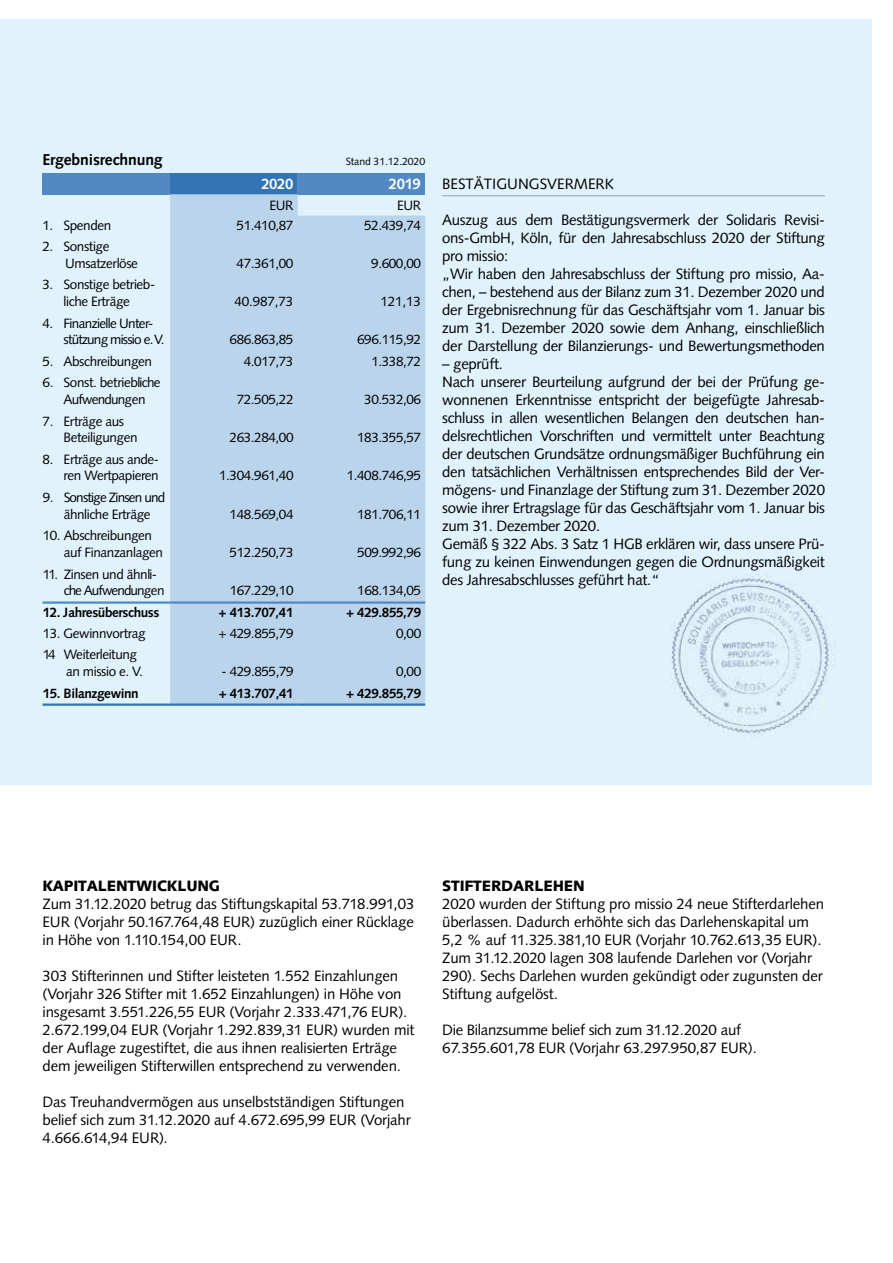
<style>
.page{position:relative;width:893px;height:1263px;background:#fff}
.page>*{position:absolute;margin:0;border:0;box-sizing:border-box;transform-origin:0 0}
.t1{font:700 15.75px "Syntax LT Pro";letter-spacing:-.01em;color:#000}
.t2{font:15px/18px "Syntax LT Pro";letter-spacing:-.02em;color:#000}
.t3{font:900 15px "Syntax LT Pro";letter-spacing:-.01em;color:#000}
.t4{font:15px "Syntax LT Pro";color:#000}
.t5{font:700 15px "Syntax LT Pro";letter-spacing:-.03em;color:#fff}
.t6{font:13.5px/16.5px "Syntax LT Pro";letter-spacing:-.03em;color:#000}
.t7{font:700 13.5px "Syntax LT Pro";letter-spacing:-.03em;color:#000}
.t8{font:13.5px/16.5px "Syntax LT Pro";letter-spacing:-.06em;color:#000;text-align:center}
.t9{font:13.5px/16.5px "Syntax LT Pro";letter-spacing:-.05em;color:#000}
.t10{font:10.5px "Syntax LT Pro";letter-spacing:-.01em;color:#000}
</style>
<div class="page">
<div style="left:0;top:19px;width:872px;height:765px;background:#e0f2fb"></div>
<div style="left:43px;top:173px;width:127px;height:21px;background:#5389c2"></div>
<div style="left:170px;top:173px;width:128px;height:21px;background:#3374b5"></div>
<div style="left:298px;top:173px;width:127px;height:21px;background:#5389c2"></div>
<div style="left:170px;top:194px;width:255px;height:509px;background:#bad4ec"></div>
<hr style="left:43px;top:601px;width:127px;height:3px;background:#5389c2">
<hr style="left:170px;top:601px;width:128px;height:3px;background:#5389c2">
<hr style="left:298px;top:601px;width:127px;height:3px;background:#5389c2">
<hr style="left:43px;top:703px;width:127px;height:3px;background:#3374b5">
<hr style="left:170px;top:703px;width:128px;height:3px;background:#3374b5">
<hr style="left:298px;top:703px;width:127px;height:3px;background:#3374b5">
<img style="left:672px;top:573px;width:163px;height:164px">
<hr style="left:442px;top:195px;width:383px;height:1px;background:#9c9e9f">
<p class="t1" style="left:43px;top:150px;width:122px">Ergebnisrechnung</p>
<p class="t10" style="left:346px;top:155px;width:81px">Stand 31.12.2020</p>
<p class="t5" style="left:261px;top:175px;width:34px">2020</p>
<p class="t5" style="left:389px;top:175px;width:34px">2019</p>
<p class="t6" style="left:269px;top:197px;width:25px">EUR</p>
<p class="t6" style="left:397px;top:197px;width:25px">EUR</p>
<p class="t6" style="left:43px;top:217px;width:70px">1. Spenden</p>
<p class="t6" style="left:237px;top:217px;width:58px">51.410,87</p>
<p class="t6" style="left:364px;top:217px;width:58px">52.439,74</p>
<p class="t6" style="left:65px;top:238px;width:74px;text-indent:-23px">2. Sonstige<br>Umsatzerlöse</p>
<p class="t6" style="left:237px;top:255px;width:58px">47.361,00</p>
<p class="t6" style="left:371px;top:255px;width:51px">9.600,00</p>
<p class="t6" style="left:43px;top:277px;width:114px;text-align:center">3. Sonstige betrieb&shy;liche Erträge</p>
<p class="t9" style="left:64px;top:315px;width:103px;text-indent:-21px">4. Finanzielle Unter&shy;stützung missio e.V.</p>
<p class="t6" style="left:234px;top:293px;width:60px">40.987,73</p>
<p class="t6" style="left:380px;top:293px;width:42px">121,13</p>
<p class="t6" style="left:230px;top:331px;width:65px">686.863,85</p>
<p class="t6" style="left:357px;top:331px;width:65px">696.115,92</p>
<p class="t6" style="left:43px;top:353px;width:111px">5. Abschreibungen</p>
<p class="t6" style="left:244px;top:353px;width:51px">4.017,73</p>
<p class="t6" style="left:371px;top:353px;width:51px">1.338,72</p>
<p class="t6" style="left:43px;top:374px;width:119px;text-align:center">6. Sonst. betriebliche<br>Aufwendungen</p>
<p class="t6" style="left:237px;top:391px;width:58px">72.505,22</p>
<p class="t6" style="left:364px;top:391px;width:58px">30.532,06</p>
<p class="t6" style="left:64px;top:413px;width:75px;text-indent:-21px">7. Erträge aus<br>Beteiligungen</p>
<p class="t6" style="left:43px;top:451px;width:118px;text-align:right">8. Erträge aus ande&shy;ren Wertpapieren</p>
<p class="t8" style="left:43px;top:489px;width:124px">9. Sonstige Zinsen und ähnliche Erträge</p>
<p class="t6" style="left:64px;top:527px;width:101px;text-indent:-21px">10. Abschreibungen auf Finanzanlagen</p>
<p class="t8" style="left:64px;top:566px;width:102px;text-align:left;text-indent:-21px">11. Zinsen und ähnli&shy;che Aufwendungen</p>
<p class="t6" style="left:230px;top:429px;width:65px">263.284,00</p>
<p class="t6" style="left:357px;top:429px;width:65px">183.355,57</p>
<p class="t6" style="left:219px;top:467px;width:76px">1.304.961,40</p>
<p class="t6" style="left:347px;top:467px;width:76px">1.408.746,95</p>
<p class="t6" style="left:230px;top:506px;width:65px">148.569,04</p>
<p class="t6" style="left:357px;top:506px;width:65px">181.706,11</p>
<p class="t6" style="left:230px;top:544px;width:65px">512.250,73</p>
<p class="t6" style="left:357px;top:544px;width:65px">509.992,96</p>
<p class="t6" style="left:230px;top:582px;width:65px">167.229,10</p>
<p class="t6" style="left:357px;top:582px;width:65px">168.134,05</p>
<p class="t7" style="left:43px;top:604px;width:118px">12. Jahresüberschuss</p>
<p class="t7" style="left:219px;top:604px;width:76px">+ 413.707,41</p>
<p class="t7" style="left:346px;top:604px;width:76px">+ 429.855,79</p>
<p class="t6" style="left:43px;top:625px;width:105px">13. Gewinnvortrag</p>
<p class="t6" style="left:219px;top:625px;width:76px">+ 429.855,79</p>
<p class="t6" style="left:396px;top:625px;width:27px">0,00</p>
<p class="t6" style="left:66px;top:646px;width:78px;text-indent:-23px">14 Weiterleitung an missio e. V.</p>
<p class="t6" style="left:221px;top:663px;width:74px">- 429.855,79</p>
<p class="t6" style="left:396px;top:663px;width:27px">0,00</p>
<p class="t7" style="left:43px;top:685px;width:97px">15. Bilanzgewinn</p>
<p class="t7" style="left:219px;top:685px;width:76px">+ 413.707,41</p>
<p class="t7" style="left:346px;top:685px;width:76px">+ 429.855,79</p>
<p class="t4" style="left:442px;top:175px;width:173px">BESTÄTIGUNGSVERMERK</p>
<p class="t2" style="left:442px;top:211px;width:384px">Auszug aus dem Bestätigungsvermerk der Solidaris Revisi&shy;ons-GmbH, Köln, für den Jahresabschluss 2020 der Stiftung pro missio:<br>„Wir haben den Jahresabschluss der Stiftung pro missio, Aa&shy;chen, – bestehend aus der Bilanz zum 31. Dezember 2020 und der Ergebnisrechnung für das Geschäftsjahr vom 1. Januar bis zum 31. Dezember 2020 sowie dem Anhang, einschließlich der Darstellung der Bilanzierungs- und Bewertungsmethoden</p>
<p class="t2" style="left:442px;top:355px;width:384px">– geprüft.<br>Nach unserer Beurteilung aufgrund der bei der Prüfung ge&shy;wonnenen Erkenntnisse entspricht der beigefügte Jahresab&shy;schluss in allen wesentlichen Belangen den deutschen han&shy;delsrechtlichen Vorschriften und vermittelt unter Beachtung der deutschen Grundsätze ordnungsmäßiger Buchführung ein den tatsächlichen Verhältnissen entsprechendes Bild der Ver&shy;mögens- und Finanzlage der Stiftung zum 31. Dezember 2020 sowie ihrer Ertragslage für das Geschäftsjahr vom 1. Januar bis zum 31. Dezember 2020.<br>Gemäß § 322 Abs. 3 Satz 1 HGB erklären wir, dass unsere Prü&shy;fung zu keinen Einwendungen gegen die Ordnungsmäßigkeit des Jahresabschlusses geführt hat.“</p>
<p class="t3" style="left:43px;top:877px;width:179px">KAPITALENTWICKLUNG</p>
<p class="t2" style="left:43px;top:895px;width:373px;text-align:justify">Zum 31.12.2020 betrug das Stiftungskapital 53.718.991,03<br>EUR (Vorjahr 50.167.764,48 EUR) zuzüglich einer Rücklage in Höhe von 1.110.154,00 EUR.</p>
<p class="t2" style="left:43px;top:967px;width:374px">303 Stifterinnen und Stifter leisteten 1.552 Einzahlungen (Vorjahr 326 Stifter mit 1.652 Einzahlungen) in Höhe von insgesamt 3.551.226,55 EUR (Vorjahr 2.333.471,76 EUR).<br>2.672.199,04 EUR (Vorjahr 1.292.839,31 EUR) wurden mit der Auflage zugestiftet, die aus ihnen realisierten Erträge dem jeweiligen Stifterwillen entsprechend zu verwenden.</p>
<p class="t2" style="left:43px;top:1093px;width:370px">Das Treuhandvermögen aus unselbstständigen Stiftungen belief sich zum 31.12.2020 auf 4.672.695,99 EUR (Vorjahr<br>4.666.614,94 EUR).</p>
<p class="t3" style="left:442px;top:877px;width:144px">STIFTERDARLEHEN</p>
<p class="t2" style="left:442px;top:895px;width:383px">2020 wurden der Stiftung pro missio 24 neue Stifterdarlehen überlassen. Dadurch erhöhte sich das Darlehenskapital um 5,2 % auf 11.325.381,10 EUR (Vorjahr 10.762.613,35 EUR).<br>Zum 31.12.2020 lagen 308 laufende Darlehen vor (Vorjahr 290). Sechs Darlehen wurden gekündigt oder zugunsten der Stiftung aufgelöst.</p>
<p class="t2" style="left:442px;top:1021px;width:316px">Die Bilanzsumme belief sich zum 31.12.2020 auf<br>67.355.601,78 EUR (Vorjahr 63.297.950,87 EUR).</p>
</div>
